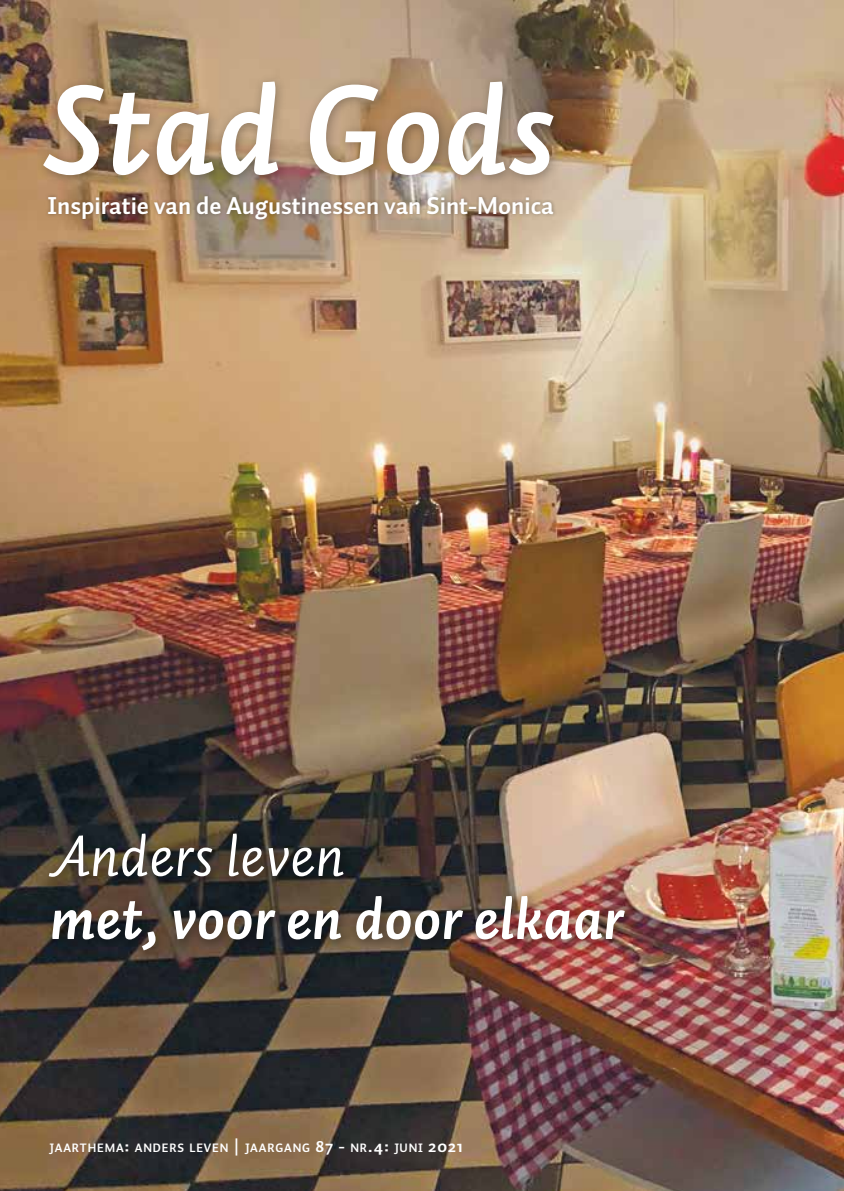
<style>
.page{position:relative;width:844px;height:1191px;background:#fff}
.page>*{position:absolute;margin:0;border:0;box-sizing:border-box;transform-origin:0 0}
.t1{font:127.75px "Auto Pro Bold Italic 2";color:#fff}
.t2{font:59.5px "Auto Pro Bold Italic 2";color:#fff}
.t3{font:59.5px "Auto Pro Regular Italic 2";color:#fff}
.t4{font:700 24.5px "Auto Pro";color:#fff}
.t5{font:700 12.25px "Auto Pro";letter-spacing:.07em;color:#fff}
.s1{font-size:17.5px}
</style>
<div class="page">
<img style="left:0;top:0;width:843px;height:1191px">
<div style="left:35px;top:73px;width:529px;height:115px;background:#000;opacity:.3"></div>
<div style="left:44px;top:193px;width:513px;height:31px;background:#000;opacity:.3"></div>
<div style="left:41px;top:825px;width:595px;height:137px;background:#000;opacity:.25"></div>
<h1 class="t1" style="left:45px;top:40px;width:512px">Stad Gods</h1>
<h3 class="t4" style="left:48px;top:188px;width:507px">Inspiratie van de Augustinessen van Sint-Monica</h3>
<h2 class="t3" style="left:50px;top:815px;width:297px">Anders leven</h2>
<h2 class="t2" style="left:50px;top:876px;width:575px">met, voor en door elkaar</h2>
<p class="t5" style="left:50px;top:1139px;width:414px">JAARTHEMA<span class="s1">:</span> ANDERS LEVEN <span class="s1">|</span> JAARGANG <span class="s1">87 -</span> NR<span class="s1">.4:</span> JUNI <span class="s1">2021</span></p>
</div>
